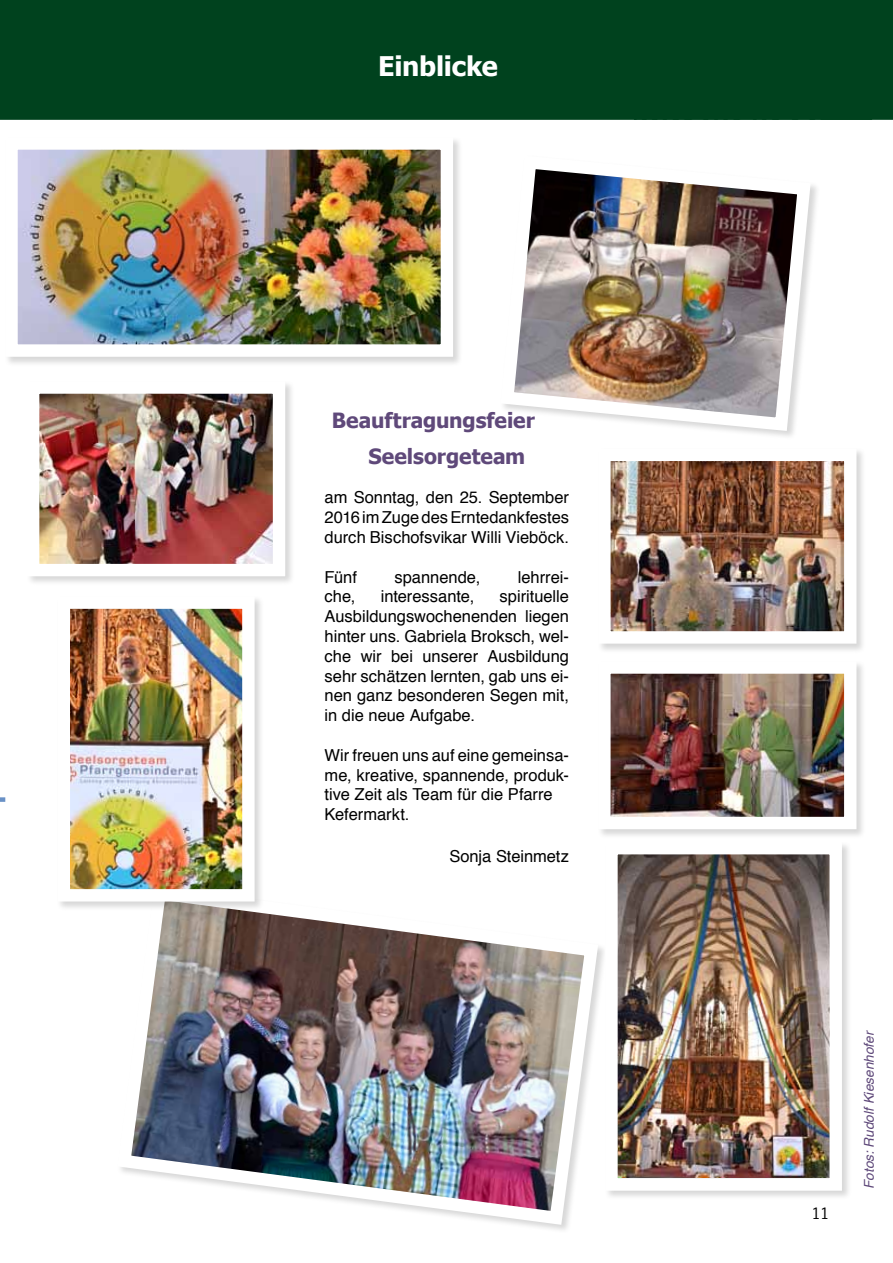
<style>
.page{position:relative;width:893px;height:1263px;background:#fff}
.page>*{position:absolute;margin:0;border:0;box-sizing:border-box;transform-origin:0 0}
.t1{font:700 27px "Tahoma";letter-spacing:-.015em;color:#fff}
.t2{font:700 21px/36px "Tahoma";color:#5f497a}
.t3{font:16.5px/19.8px "Helvetica";color:#000;text-align:justify}
.t4{font:15px "Euphemia UCAS";color:#000}
.t5{font:italic 13.5px "Helvetica";color:#5f497a}
</style>
<div class="page">
<div style="left:0;top:0;width:893px;height:120px;background:#00421e"></div>
<svg style="left:0;top:797px;width:5px;height:5px"></svg>
<div style="left:634px;top:60px;width:238px;height:60px;background:#00421e"></div>
<img style="left:120px;top:911px;width:484px;height:319px">
<img style="left:503px;top:169px;width:314px;height:267px">
<div style="left:597px;top:447px;width:269px;height:207px;background:#000;opacity:.16"></div>
<img style="left:611px;top:462px;width:232px;height:169px">
<div style="left:598px;top:449px;width:258px;height:195px;border:12px solid #fff"></div>
<div style="left:4px;top:136px;width:459px;height:231px;background:#000;opacity:.16"></div>
<img style="left:18px;top:150px;width:422px;height:194px">
<div style="left:604px;top:841px;width:248px;height:359px;background:#000;opacity:.16"></div>
<img style="left:618px;top:855px;width:211px;height:323px">
<div style="left:597px;top:660px;width:269px;height:179px;background:#000;opacity:.16"></div>
<img style="left:611px;top:674px;width:232px;height:142px">
<div style="left:26px;top:380px;width:269px;height:206px;background:#000;opacity:.16"></div>
<img style="left:40px;top:394px;width:232px;height:169px">
<div style="left:56px;top:595px;width:208px;height:316px;background:#000;opacity:.16"></div>
<img style="left:71px;top:609px;width:171px;height:279px">
<div style="left:58px;top:596px;width:197px;height:305px;border:12px solid #fff"></div>
<h1 class="t1" style="left:378px;top:47px;width:121px">Einblicke</h1>
<p class="t2" style="left:368px;top:401px;width:168px;text-indent:-36px">Beauftragungsfeier<br>Seelsorgeteam</p>
<p class="t3" style="left:325px;top:488px;width:246px">am Sonntag, den 25. September 2016 im Zuge des Erntedankfestes durch Bischofsvikar Willi Vieböck.</p>
<p class="t3" style="left:325px;top:567px;width:34px">Fünf</p>
<p class="t3" style="left:394px;top:567px;width:87px">spannende,</p>
<p class="t3" style="left:518px;top:567px;width:53px">lehrrei-</p>
<p class="t3" style="left:325px;top:587px;width:32px">che,</p>
<p class="t3" style="left:381px;top:587px;width:95px">interessante,</p>
<p class="t3" style="left:325px;top:587px;width:246px;text-indent:175px">spirituelle Ausbildungswochenenden liegen hinter uns. Gabriela Broksch, wel&shy;che wir bei unserer Ausbildung sehr schätzen lernten, gab uns ei&shy;nen ganz besonderen Segen mit, in die neue Aufgabe.</p>
<p class="t3" style="left:325px;top:746px;width:246px;text-align:left">Wir freuen uns auf eine gemeinsa&shy;me, kreative, spannende, produk&shy;tive Zeit als Team für die Pfarre<br>Kefermarkt.</p>
<p class="t3" style="left:449px;top:846px;width:121px">Sonja Steinmetz</p>
<p class="t4" style="left:812px;top:1203px;width:19px">11</p>
<p class="t5" style="left:858px;top:1188px;width:160px;rotate:-90deg">Fotos: Rudolf Kiesenhofer</p>
</div>
